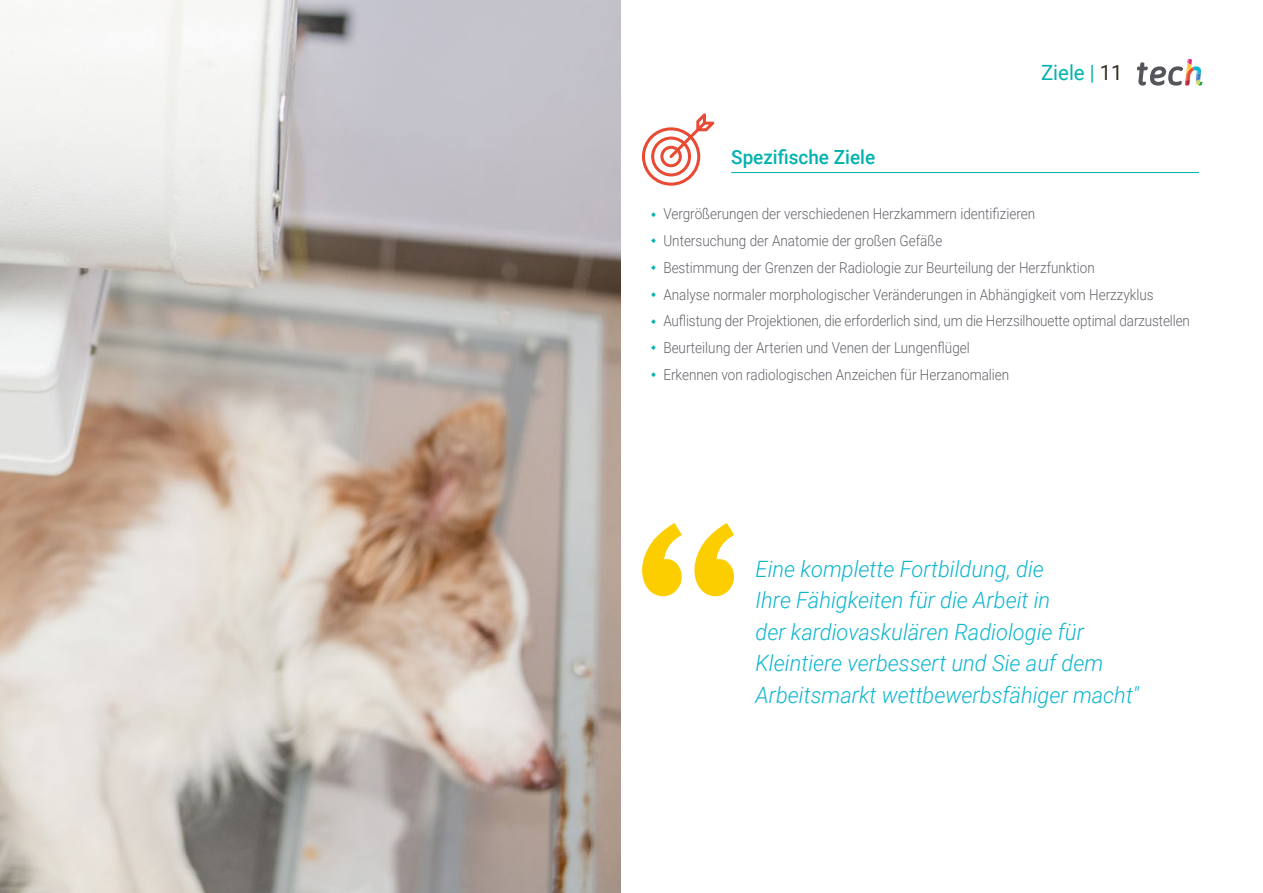
<style>
.page{position:relative;width:1263px;height:893px;background:#fff}
.page>*{position:absolute;margin:0;border:0;box-sizing:border-box;transform-origin:0 0}
.t1{font:italic 300 22.5px/31.5px "Roboto";color:#0fb6cf}
.t2{font:21px "Roboto";color:#00b2af}
.t3{font:500 19.5px "Roboto";color:#00b2af}
.t4{font:300 15px/26.7px "Roboto";color:#61646a;scale:.9 1}
.s1{color:#312e20}
</style>
<div class="page">
<hr style="left:731px;top:172px;width:468px;height:1px;background:#00b2af">
<svg style="left:642px;top:113px;width:72px;height:73px"></svg>
<svg style="left:1137px;top:59px;width:65px;height:27px"></svg>
<svg style="left:642px;top:523px;width:92px;height:73px"></svg>
<img style="left:0;top:0;width:621px;height:893px">
<h3 class="t3" style="left:731px;top:144px;width:145px">Spezifische Ziele</h3>
<h2 class="t2" style="left:1041px;top:57px;width:83px">Ziele | <span class="s1">11</span></h2>
<p class="t4" style="left:663px;top:200px;width:586px">Vergrößerungen der verschiedenen Herzkammern identifizieren<br>Untersuchung der Anatomie der großen Gefäße<br>Bestimmung der Grenzen der Radiologie zur Beurteilung der Herzfunktion<br>Analyse normaler morphologischer Veränderungen in Abhängigkeit vom Herzzyklus Auflistung der Projektionen, die erforderlich sind, um die Herzsilhouette optimal darzustellen Beurteilung der Arterien und Venen der Lungenflügel<br>Erkennen von radiologischen Anzeichen für Herzanomalien</p>
<h1 class="t1" style="left:755px;top:552px;width:385px">Eine komplette Fortbildung, die<br>Ihre Fähigkeiten für die Arbeit in<br>der kardiovaskulären Radiologie für Kleintiere verbessert und Sie auf dem Arbeitsmarkt wettbewerbsfähiger macht"</h1>
</div>
